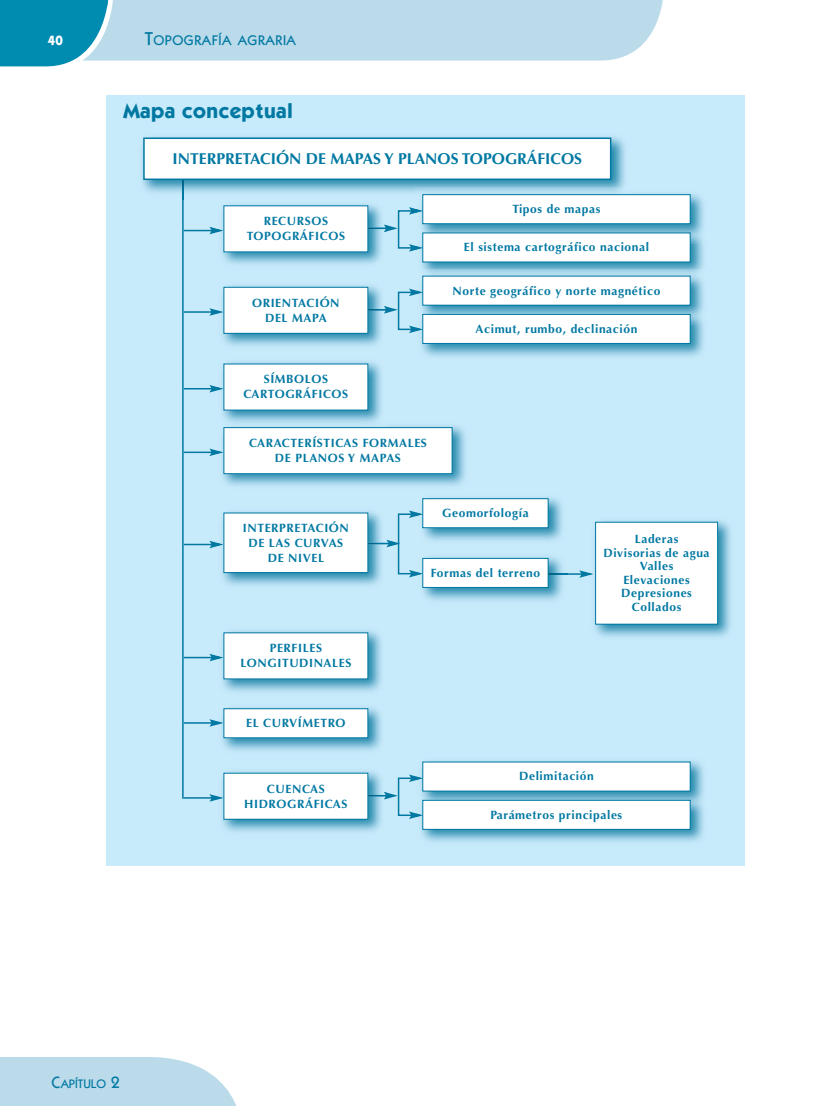
<style>
.page{position:relative;width:830px;height:1106px;background:#fff}
.page>*{position:absolute;margin:0;border:0;box-sizing:border-box;transform-origin:0 0}
.t1{font:700 21px "ITC Kabel Std";letter-spacing:.025em;color:#0078a2}
.t2{font:700 15.75px "Optima";color:#0078a2}
.t3{font:500 14.1px "ITC Kabel Std";letter-spacing:.035em;color:#0078a2}
.t4{font:700 13.5px "ITC Kabel Std";color:#fff}
.t5{font:500 12.3px "ITC Kabel Std";color:#0078a2}
.t6{font:700 12px/15px "Optima";letter-spacing:.05em;color:#0078a2;text-align:center}
.s1{font-size:18.75px}
.s2{font-size:16.5px}
</style>
<div class="page">
<div style="left:114px;top:0;width:549px;height:61px;background:#bbdbea"></div>
<svg style="left:0;top:0;width:114px;height:67px;background:#289cbd"></svg>
<svg style="left:0;top:1057px;width:237px;height:49px;background:#c1deec"></svg>
<div style="left:106px;top:96px;width:638px;height:770px;background:#c8ebfb"></div>
<hr style="left:182px;top:177px;width:1px;height:621px;background:#0078a2">
<img style="left:142px;top:136px;width:483px;height:64px">
<svg style="left:182px;top:180px;width:1px;height:20px"></svg>
<div style="left:145px;top:139px;width:464px;height:39px;background:#fff"></div>
<div style="left:143px;top:137px;width:468px;height:43px;border:2px solid #0078a2"></div>
<img style="left:222px;top:511px;width:159px;height:75px">
<svg style="left:184px;top:541px;width:39px;height:7px"></svg>
<div style="left:224px;top:513px;width:143px;height:59px;background:#fff"></div>
<div style="left:223px;top:512px;width:145px;height:61px;border:1px solid #0078a2"></div>
<hr style="left:538px;top:573px;width:43px;height:2px;background:#0078a2">
<img style="left:593px;top:520px;width:138px;height:117px">
<svg style="left:579px;top:570px;width:14px;height:8px"></svg>
<div style="left:595px;top:522px;width:121px;height:102px;background:#fff"></div>
<img style="left:422px;top:497px;width:141px;height:44px">
<div style="left:423px;top:499px;width:124px;height:28px;background:#fff"></div>
<div style="left:422px;top:498px;width:126px;height:30px;border:1px solid #0078a2"></div>
<img style="left:422px;top:556px;width:141px;height:45px">
<img style="left:548px;top:573px;width:15px;height:2px">
<svg style="left:364px;top:510px;width:58px;height:67px"></svg>
<div style="left:423px;top:559px;width:124px;height:28px;background:#fff"></div>
<div style="left:422px;top:558px;width:126px;height:30px;border:1px solid #0078a2"></div>
<img style="left:222px;top:361px;width:160px;height:59px">
<svg style="left:184px;top:385px;width:39px;height:7px"></svg>
<div style="left:224px;top:364px;width:143px;height:46px;background:#fff"></div>
<img style="left:222px;top:630px;width:160px;height:62px">
<svg style="left:184px;top:654px;width:39px;height:7px"></svg>
<div style="left:224px;top:633px;width:143px;height:45px;background:#fff"></div>
<img style="left:222px;top:707px;width:160px;height:44px">
<svg style="left:184px;top:719px;width:39px;height:7px"></svg>
<div style="left:224px;top:709px;width:143px;height:28px;background:#fff"></div>
<div style="left:223px;top:708px;width:145px;height:30px;border:1px solid #0078a2"></div>
<hr style="left:184px;top:451px;width:28px;height:2px;background:#0078a2">
<img style="left:222px;top:425px;width:244px;height:61px">
<img style="left:222px;top:420px;width:165px;height:10px">
<svg style="left:209px;top:448px;width:14px;height:8px"></svg>
<div style="left:224px;top:428px;width:227px;height:45px;background:#fff"></div>
<div style="left:223px;top:427px;width:229px;height:47px;border:1px solid #0078a2"></div>
<img style="left:421px;top:193px;width:283px;height:164px">
<img style="left:415px;top:188px;width:215px;height:12px">
<div style="left:423px;top:195px;width:266px;height:28px;background:#fff"></div>
<div style="left:422px;top:194px;width:268px;height:30px;border:1px solid #0078a2"></div>
<svg style="left:387px;top:207px;width:35px;height:45px"></svg>
<div style="left:423px;top:233px;width:266px;height:28px;background:#fff"></div>
<img style="left:216px;top:198px;width:171px;height:66px">
<svg style="left:184px;top:227px;width:39px;height:7px"></svg>
<img style="left:368px;top:224px;width:19px;height:8px">
<div style="left:224px;top:206px;width:143px;height:45px;background:#fff"></div>
<div style="left:223px;top:205px;width:145px;height:47px;border:1px solid #0078a2"></div>
<hr style="left:184px;top:311px;width:28px;height:2px;background:#0078a2">
<div style="left:423px;top:276px;width:266px;height:29px;background:#fff"></div>
<svg style="left:387px;top:289px;width:35px;height:44px"></svg>
<div style="left:423px;top:315px;width:266px;height:28px;background:#fff"></div>
<div style="left:422px;top:314px;width:268px;height:30px;border:1px solid #0078a2"></div>
<img style="left:222px;top:285px;width:164px;height:61px">
<svg style="left:209px;top:308px;width:14px;height:8px"></svg>
<img style="left:368px;top:306px;width:19px;height:7px">
<div style="left:224px;top:288px;width:143px;height:45px;background:#fff"></div>
<div style="left:223px;top:287px;width:145px;height:47px;border:1px solid #0078a2"></div>
<img style="left:421px;top:760px;width:283px;height:82px">
<div style="left:423px;top:762px;width:266px;height:28px;background:#fff"></div>
<svg style="left:387px;top:774px;width:35px;height:45px"></svg>
<div style="left:423px;top:800px;width:266px;height:29px;background:#fff"></div>
<div style="left:422px;top:800px;width:268px;height:29px;border:1px solid #0078a2"></div>
<img style="left:222px;top:771px;width:164px;height:61px">
<svg style="left:184px;top:794px;width:39px;height:7px"></svg>
<img style="left:368px;top:792px;width:19px;height:7px">
<div style="left:224px;top:773px;width:143px;height:46px;background:#fff"></div>
<p class="t4" style="left:48px;top:35px;width:17px">40</p>
<p class="t3" style="left:145px;top:35px;width:153px"><span class="s1">T</span>OPOGRAFÍA AGRARIA</p>
<h1 class="t1" style="left:123px;top:103px;width:171px">Mapa conceptual</h1>
<h2 class="t2" style="left:172px;top:149px;width:411px">INTERPRETACIÓN DE MAPAS Y PLANOS TOPOGRÁFICOS</h2>
<p class="t6" style="left:246px;top:214px;width:100px">RECURSOS<br>TOPOGRÁFICOS</p>
<p class="t6" style="left:252px;top:295px;width:89px">ORIENTACIÓN<br>DEL MAPA</p>
<p class="t6" style="left:243px;top:372px;width:106px">SÍMBOLOS<br>CARTOGRÁFICOS</p>
<p class="t6" style="left:249px;top:435px;width:179px">CARACTERÍSTICAS FORMALES<br>DE PLANOS Y MAPAS</p>
<p class="t6" style="left:512px;top:202px;width:89px">Tipos de mapas</p>
<p class="t6" style="left:463px;top:240px;width:187px">El sistema cartográfico nacional</p>
<p class="t6" style="left:452px;top:283px;width:209px">Norte geográfico y norte magnético</p>
<p class="t6" style="left:475px;top:321px;width:163px">Acimut, rumbo, declinación</p>
<p class="t6" style="left:243px;top:520px;width:107px">INTERPRETACIÓN<br>DE LAS CURVAS<br>DE NIVEL</p>
<p class="t6" style="left:240px;top:641px;width:112px">PERFILES<br>LONGITUDINALES</p>
<p class="t6" style="left:246px;top:715px;width:101px">EL CURVÍMETRO</p>
<p class="t6" style="left:244px;top:781px;width:105px">CUENCAS<br>HIDROGRÁFICAS</p>
<p class="t6" style="left:442px;top:505px;width:88px">Geomorfología</p>
<p class="t6" style="left:430px;top:565px;width:111px">Formas del terreno</p>
<p class="t6" style="left:603px;top:532px;width:108px;line-height:13.5px">Laderas<br>Divisorias de agua<br>Valles<br>Elevaciones<br>Depresiones<br>Collados</p>
<p class="t6" style="left:519px;top:769px;width:76px">Delimitación</p>
<p class="t6" style="left:490px;top:807px;width:133px">Parámetros principales</p>
<p class="t5" style="left:51px;top:1079px;width:70px"><span class="s2">C</span>APÍTULO <span class="s2">2</span></p>
</div>
